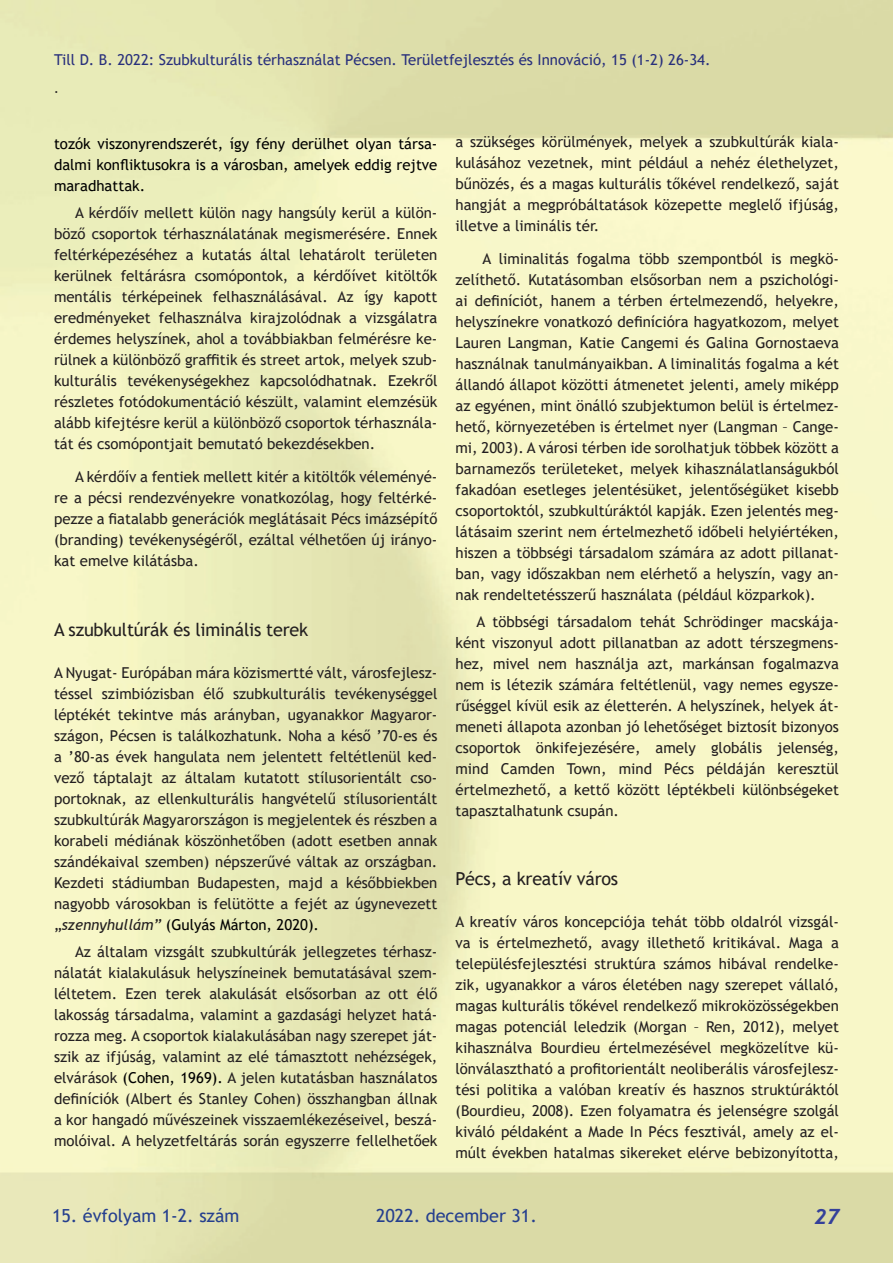
<style>
.page{position:relative;width:893px;height:1263px;background:#fff}
.page>*{position:absolute;margin:0;border:0;box-sizing:border-box;transform-origin:0 0}
.t1{font:italic 700 21px "Trebuchet";color:#34409a}
.Címsor2{font:18px "Trebuchet MS";letter-spacing:-.01em;color:#231f20}
.t2{font:18px "Trebuchet MS";color:#253f8e}
.t3{font:18px "Times New Roman";color:#231f20}
.Normál{font:15px/21px "Trebuchet MS";color:#231f20;text-align:justify}
.első_bekezdés{font:15px/21px "Trebuchet MS";color:#231f20;text-align:justify}
.első_bekezdés-2{font:15px/21px "Trebuchet MS";color:#000;text-align:justify}
.fejlécben_a_cím{font:15px "Trebuchet MS";color:#29307c}
.s1{font-style:italic}
.s2{color:#000}
.s3{font-family:"Lucida Bright";font-weight:400;font-style:normal;font-size:18px;color:#231f20}
</style>
<div class="page">
<p class="fejlécben_a_cím" style="left:54px;top:50px;width:658px">Till D. B. 2022: Szubkulturális térhasználat Pécsen. Területfejlesztés és Innováció, 15 (1-2) 26-34.</p>
<p class="t3" style="left:54px;top:74px;width:6px">.</p>
<p class="első_bekezdés-2" style="left:54px;top:133px;width:385px">tozók viszonyrendszerét, így fény derülhet olyan társa&shy;dalmi konfliktusokra is a városban, amelyek eddig rejtve maradhattak.</p>
<p class="Normál" style="left:54px;top:202px;width:385px;text-indent:21px">A kérdőív mellett külön nagy hangsúly kerül a külön&shy;böző csoportok térhasználatának megismerésére. Ennek feltérképezéséhez a kutatás által lehatárolt területen kerülnek feltárásra csomópontok, a kérdőívet kitöltők mentális térképeinek felhasználásával. Az így kapott eredményeket felhasználva kirajzolódnak a vizsgálatra érdemes helyszínek, ahol a továbbiakban felmérésre ke&shy;rülnek a különböző graffitik és street artok, melyek szub&shy;kulturális tevékenységekhez kapcsolódhatnak. Ezekről részletes fotódokumentáció készült, valamint elemzésük alább kifejtésre kerül a különböző csoportok térhasznála&shy;tát és csomópontjait bemutató bekezdésekben.</p>
<p class="Normál" style="left:54px;top:466px;width:385px;text-indent:21px">A kérdőív a fentiek mellett kitér a kitöltők véleményé&shy;re a pécsi rendezvényekre vonatkozólag, hogy feltérké&shy;pezze a fiatalabb generációk meglátásait Pécs imázsépítő (branding) tevékenységéről, ezáltal vélhetően új irányo&shy;kat emelve kilátásba.</p>
<p class="Címsor2" style="left:54px;top:618px;width:256px">A szubkultúrák és liminális terek</p>
<p class="első_bekezdés" style="left:54px;top:662px;width:385px">A Nyugat- Európában mára közismertté vált, városfejlesz&shy;téssel szimbiózisban élő szubkulturális tevékenységgel léptékét tekintve más arányban, ugyanakkor Magyaror&shy;szágon, Pécsen is találkozhatunk. Noha a késő ’70-es és a ’80-as évek hangulata nem jelentett feltétlenül ked&shy;vező táptalajt az általam kutatott stílusorientált cso&shy;portoknak, az ellenkulturális hangvételű stílusorientált szubkultúrák Magyarországon is megjelentek és részben a korabeli médiának köszönhetőben (adott esetben annak szándékaival szemben) népszerűvé váltak az országban.<br>Kezdeti stádiumban Budapesten, majd a későbbiekben nagyobb városokban is felütötte a fejét az úgynevezett „<span class="s1">szennyhullám”</span> <span class="s2">(Gulyás Márton, 2020).</span></p>
<p class="Normál" style="left:54px;top:941px;width:385px;text-indent:21px">Az általam vizsgált szubkultúrák jellegzetes térhasz&shy;nálatát kialakulásuk helyszíneinek bemutatásával szem&shy;léltetem. Ezen terek alakulását elsősorban az ott élő lakosság társadalma, valamint a gazdasági helyzet hatá&shy;rozza meg. A csoportok kialakulásában nagy szerepet ját&shy;szik az ifjúság, valamint az elé támasztott nehézségek, elvárások <span class="s2">(Cohen, 1969).</span> A jelen kutatásban használatos definíciók (Albert és Stanley Cohen) összhangban állnak a kor hangadó művészeinek visszaemlékezéseivel, beszá&shy;molóival. A helyzetfeltárás során egyszerre fellelhetőek</p>
<p class="Normál" style="left:455px;top:131px;width:385px">a szükséges körülmények, melyek a szubkultúrák kiala&shy;kulásához vezetnek, mint például a nehéz élethelyzet, bűnözés, és a magas kulturális tőkével rendelkező, saját hangját a megpróbáltatások közepette meglelő ifjúság, illetve a liminális tér.</p>
<p class="Normál" style="left:455px;top:248px;width:385px;text-indent:27px">A liminalitás fogalma több szempontból is megkö&shy;zelíthető. Kutatásomban elsősorban nem a pszichológi&shy;ai definíciót, hanem a térben értelmezendő, helyekre, helyszínekre vonatkozó definícióra hagyatkozom, melyet Lauren Langman, Katie Cangemi és Galina Gornostaeva használnak tanulmányaikban. A liminalitás fogalma a két állandó állapot közötti átmenetet jelenti, amely miképp az egyénen, mint önálló szubjektumon belül is értelmez&shy;hető, környezetében is értelmet nyer (Langman – Cange&shy;mi, 2003). A városi térben ide sorolhatjuk többek között a barnamezős területeket, melyek kihasználatlanságukból fakadóan esetleges jelentésüket, jelentőségüket kisebb csoportoktól, szubkultúráktól kapják. Ezen jelentés meg&shy;látásaim szerint nem értelmezhető időbeli helyiértéken, hiszen a többségi társadalom számára az adott pillanat&shy;ban, vagy időszakban nem elérhető a helyszín, vagy an&shy;nak rendeltetésszerű használata (például közparkok).</p>
<p class="Normál" style="left:455px;top:611px;width:385px;text-indent:21px">A többségi társadalom tehát Schrödinger macskája&shy;ként viszonyul adott pillanatban az adott térszegmens&shy;hez, mivel nem használja azt, markánsan fogalmazva nem is létezik számára feltétlenül, vagy nemes egysze&shy;rűséggel kívül esik az életterén. A helyszínek, helyek át&shy;meneti állapota azonban jó lehetőséget biztosít bizonyos csoportok önkifejezésére, amely globális jelenség, mind Camden Town, mind Pécs példáján keresztül értelmezhető, a kettő között léptékbeli különbségeket tapasztalhatunk csupán.</p>
<p class="Címsor2" style="left:455px;top:867px;width:164px">Pécs, a kreatív város</p>
<p class="első_bekezdés" style="left:455px;top:911px;width:385px">A kreatív város koncepciója tehát több oldalról vizsgál&shy;va is értelmezhető, avagy illethető kritikával. Maga a településfejlesztési struktúra számos hibával rendelke&shy;zik, ugyanakkor a város életében nagy szerepet vállaló, magas kulturális tőkével rendelkező mikroközösségekben magas potenciál leledzik (Morgan – Ren, 2012), melyet kihasználva Bourdieu értelmezésével megközelítve kü&shy;lönválasztható a profitorientált neoliberális városfejlesz&shy;tési politika a valóban kreatív és hasznos struktúráktól (Bourdieu, 2008). Ezen folyamatra és jelenségre szolgál kiváló példaként a Made In Pécs fesztivál, amely az el&shy;múlt években hatalmas sikereket elérve bebizonyította,</p>
<p class="t2" style="left:52px;top:1204px;width:189px">15. évfolyam 1-2. szám</p>
<p class="t2" style="left:376px;top:1204px;width:162px">2022. december 31.</p>
<h1 class="t1" style="left:814px;top:1204px;width:26px">27<span class="s3">27</span></h1>
</div>
